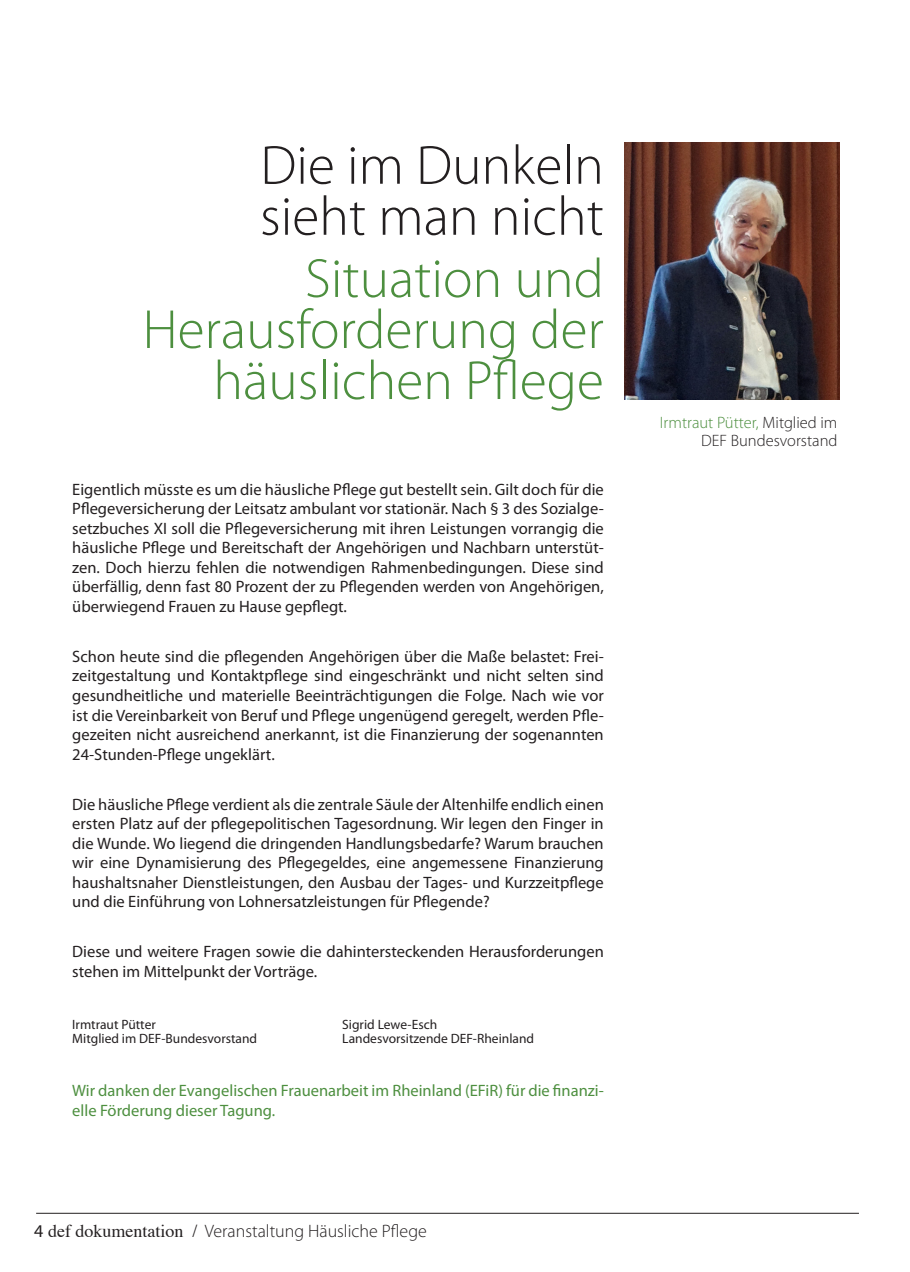
<style>
.page{position:relative;width:910px;height:1272px;background:#fff}
.page>*{position:absolute;margin:0;border:0;box-sizing:border-box;transform-origin:0 0}
.t1{font:300 55.5px/51px "Myriad Pro";color:#4d8f3f;text-align:right}
.t2{font:300 55.5px/51px "Myriad Pro";color:#231f20}
.t3{font:300 18px "Myriad Pro";color:#231f20}
.t4{font:16.5px/19.5px "Myriad Pro";color:#231f20;text-align:justify}
.t5{font:16.5px/19.5px "Myriad Pro";color:#4d8f3f}
.t6{font:300 16.5px/18px "Myriad Pro";color:#231f20;text-align:right}
.t7{font:13.5px "Myriad Pro";color:#231f20}
.s1{font-weight:400}
.s2{font-family:"Times";font-weight:400}
.s3{color:#4d8f3f}
</style>
<div class="page">
<hr style="left:36px;top:1212px;width:823px;height:1px;background:#231f20">
<img style="left:624px;top:142px;width:216px;height:258px">
<h1 class="t2" style="left:260px;top:141px;width:345px">Die im Dunkeln sieht man nicht</h1>
<h1 class="t1" style="left:143px;top:254px;width:463px">Situation und<br>Herausforderung der häuslichen Pflege</h1>
<p class="t4" style="left:72px;top:479px;width:533px">Eigentlich müsste es um die häusliche Pflege gut bestellt sein. Gilt doch für die Pflegeversicherung der Leitsatz ambulant vor stationär. Nach § 3 des Sozialge&shy;setzbuches XI soll die Pflegeversicherung mit ihren Leistungen vorrangig die häusliche Pflege und Bereitschaft der Angehörigen und Nachbarn unterstüt&shy;zen. Doch hierzu fehlen die notwendigen Rahmenbedingungen. Diese sind überfällig, denn fast 80 Prozent der zu Pflegenden werden von Angehörigen, überwiegend Frauen zu Hause gepflegt.</p>
<p class="t4" style="left:72px;top:646px;width:533px">Schon heute sind die pflegenden Angehörigen über die Maße belastet: Frei&shy;zeitgestaltung und Kontaktpflege sind eingeschränkt und nicht selten sind gesundheitliche und materielle Beeinträchtigungen die Folge. Nach wie vor ist die Vereinbarkeit von Beruf und Pflege ungenügend geregelt, werden Pfle&shy;gezeiten nicht ausreichend anerkannt, ist die Finanzierung der sogenannten 24-Stunden-Pflege ungeklärt.</p>
<p class="t4" style="left:72px;top:794px;width:533px">Die häusliche Pflege verdient als die zentrale Säule der Altenhilfe endlich einen ersten Platz auf der pflegepolitischen Tagesordnung. Wir legen den Finger in die Wunde. Wo liegend die dringenden Handlungsbedarfe? Warum brauchen wir eine Dynamisierung des Pflegegeldes, eine angemessene Finanzierung haushaltsnaher Dienstleistungen, den Ausbau der Tages- und Kurzzeitpflege und die Einführung von Lohnersatzleistungen für Pflegende?</p>
<p class="t4" style="left:72px;top:941px;width:533px">Diese und weitere Fragen sowie die dahintersteckenden Herausforderungen stehen im Mittelpunkt der Vorträge.</p>
<p class="t7" style="left:72px;top:1016px;width:124px">Irmtraut Pütter S</p>
<p class="t7" style="left:349px;top:1016px;width:90px">igrid Lewe-Esch</p>
<p class="t7" style="left:72px;top:1029px;width:186px">Mitglied im DEF-Bundesvorstand</p>
<p class="t7" style="left:342px;top:1029px;width:193px">Landesvorsitzende DEF-Rheinland</p>
<p class="t5" style="left:72px;top:1080px;width:533px">Wir danken der Evangelischen Frauenarbeit im Rheinland (EFiR) für die finanzi&shy;elle Förderung dieser Tagung.</p>
<p class="t3" style="left:34px;top:1221px;width:394px"><span class="s1">4</span> <span class="s2">def dokumentation /</span> Veranstaltung Häusliche Pflege</p>
<p class="t6" style="left:660px;top:413px;width:179px"><span class="s3">I rmtraut Pütter,</span> Mitglied im<br>DEF Bundesvorstand</p>
</div>
